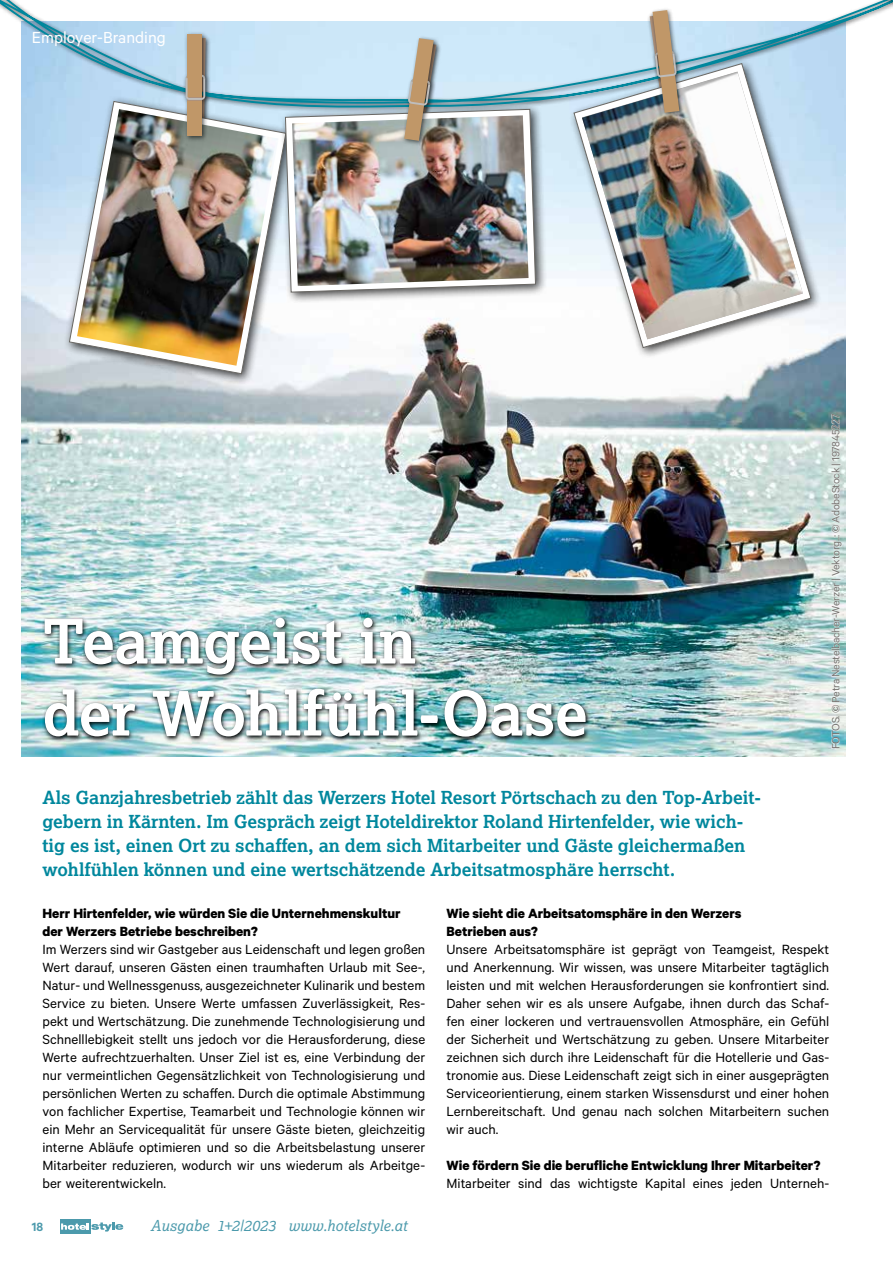
<style>
.page{position:relative;width:893px;height:1263px;background:#fff}
.page>*{position:absolute;margin:0;border:0;box-sizing:border-box;transform-origin:0 0}
.t1{font:700 61.05px/72px "Lexias";letter-spacing:-.005em;color:#fff}
.t2{font:700 18px/24px "Lexias";color:#00879d}
.t3{font:18px "Calibrei";color:#fff}
.t4{font:15px/18px "Calibrei";color:#000;text-align:justify}
.t5{font:700 15px/18px "Calibrei";color:#000}
.t6{font:italic 15px "Lexias";letter-spacing:.005em;color:#4c9aac}
.t7{font:600 13.5px "Calibrei";color:#4c9aac}
.t8{font:12px "Calibrei";letter-spacing:-.02em;color:#75726f}
</style>
<div class="page">
<div style="left:60px;top:1219px;width:30px;height:14px;background:#4c9aac"></div>
<svg style="left:61px;top:1222px;width:62px;height:9px"></svg>
<img style="left:21px;top:115px;width:824px;height:642px">
<img style="left:42px;top:615px;width:550px;height:127px">
<svg style="left:0;top:0;width:844px;height:115px"></svg>
<div style="left:568px;top:58px;width:255px;height:301px;background:#000;opacity:.75"></div>
<svg style="left:573px;top:63px;width:238px;height:285px"></svg>
<div style="left:64px;top:96px;width:234px;height:289px;background:#000;opacity:.75"></div>
<svg style="left:69px;top:101px;width:217px;height:273px"></svg>
<div style="left:279px;top:103px;width:269px;height:201px;background:#000;opacity:.75"></div>
<svg style="left:285px;top:109px;width:251px;height:184px"></svg>
<img style="left:77px;top:109px;width:201px;height:257px">
<div style="left:182px;top:31px;width:30px;height:110px;background:#000;opacity:.6"></div>
<div style="left:187px;top:34px;width:15px;height:102px;background:#c09768"></div>
<svg style="left:186px;top:38px;width:20px;height:96px"></svg>
<img style="left:292px;top:115px;width:237px;height:171px">
<div style="left:402px;top:35px;width:37px;height:112px;background:#000;opacity:.6"></div>
<svg style="left:404px;top:38px;width:32px;height:103px"></svg>
<img style="left:582px;top:72px;width:221px;height:267px">
<div style="left:650px;top:7px;width:35px;height:112px;background:#000;opacity:.6"></div>
<svg style="left:650px;top:10px;width:29px;height:103px"></svg>
<div style="left:843px;top:0;width:50px;height:114px;background:#000;opacity:.6"></div>
<svg style="left:844px;top:0;width:49px;height:115px"></svg>
<svg style="left:831px;top:414px;width:11px;height:335px"></svg>
<p class="t3" style="left:32px;top:26px;width:135px">Employer-Branding</p>
<h1 class="t1" style="left:43px;top:606px;width:547px">Teamgeist in<br>der Wohlfühl-Oase</h1>
<p class="t8" style="left:829px;top:749px;width:337px;rotate:-90deg">FOTOS. © Petra Nestelbacher-Werzer | Vektorg..: © AdobeStock | 197845227</p>
<p class="t2" style="left:43px;top:785px;width:720px">Als Ganzjahresbetrieb zählt das Werzers Hotel Resort Pörtschach zu den Top-Arbeit&shy;gebern in Kärnten. Im Gespräch zeigt Hoteldirektor Roland Hirtenfelder, wie wich&shy;tig es ist, einen Ort zu schaffen, an dem sich Mitarbeiter und Gäste gleichermaßen wohlfühlen können und eine wertschätzende Arbeitsatmosphäre herrscht.</p>
<p class="t5" style="left:43px;top:904px;width:360px">Herr Hirtenfelder, wie würden Sie die Unternehmenskultur der Werzers Betriebe beschreiben?</p>
<p class="t4" style="left:43px;top:940px;width:384px">Im Werzers sind wir Gastgeber aus Leidenschaft und legen großen Wert darauf, unseren Gästen einen traumhaften Urlaub mit See-, Natur- und Wellnessgenuss, ausgezeichneter Kulinarik und bestem Service zu bieten. Unsere Werte umfassen Zuverlässigkeit, Res&shy;pekt und Wertschätzung. Die zunehmende Technologisierung und Schnelllebigkeit stellt uns jedoch vor die Herausforderung, diese Werte aufrechtzuerhalten. Unser Ziel ist es, eine Verbindung der nur vermeintlichen Gegensätzlichkeit von Technologisierung und persönlichen Werten zu schaffen. Durch die optimale Abstimmung von fachlicher Expertise, Teamarbeit und Technologie können wir ein Mehr an Servicequalität für unsere Gäste bieten, gleichzeitig interne Abläufe optimieren und so die Arbeitsbelastung unserer Mitarbeiter reduzieren, wodurch wir uns wiederum als Arbeitge&shy;ber weiterentwickeln.</p>
<p class="t5" style="left:446px;top:904px;width:297px">Wie sieht die Arbeitsatomsphäre in den Werzers<br>Betrieben aus?</p>
<p class="t4" style="left:446px;top:940px;width:384px">Unsere Arbeitsatomsphäre ist geprägt von Teamgeist, Respekt und Anerkennung. Wir wissen, was unsere Mitarbeiter tagtäglich leisten und mit welchen Herausforderungen sie konfrontiert sind.<br>Daher sehen wir es als unsere Aufgabe, ihnen durch das Schaf&shy;fen einer lockeren und vertrauensvollen Atmosphäre, ein Gefühl der Sicherheit und Wertschätzung zu geben. Unsere Mitarbeiter zeichnen sich durch ihre Leidenschaft für die Hotellerie und Gas&shy;tronomie aus. Diese Leidenschaft zeigt sich in einer ausgeprägten Serviceorientierung, einem starken Wissensdurst und einer hohen Lernbereitschaft. Und genau nach solchen Mitarbeitern suchen wir auch.</p>
<p class="t5" style="left:446px;top:1156px;width:375px">Wie fördern Sie die berufliche Entwicklung Ihrer Mitarbeiter?</p>
<p class="t4" style="left:446px;top:1174px;width:384px">Mitarbeiter sind das wichtigste Kapital eines jeden Unterneh-</p>
<p class="t7" style="left:32px;top:1218px;width:13px">18</p>
<p class="t6" style="left:151px;top:1217px;width:258px">Ausgabe 1+2|2023 www.hotelstyle.at</p>
</div>
